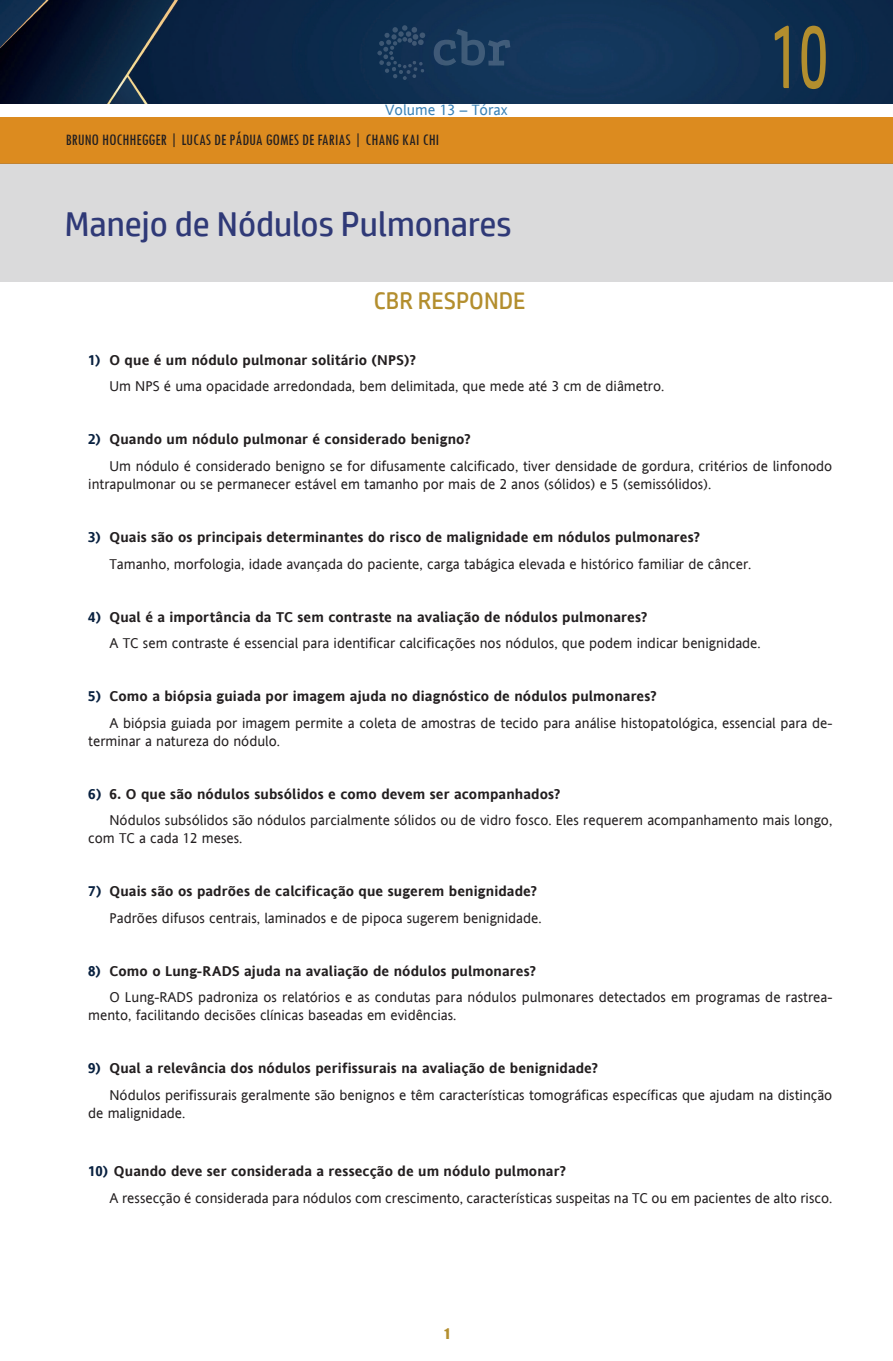
<style>
.page{position:relative;width:893px;height:1361px;background:#fff}
.page>*{position:absolute;margin:0;border:0;box-sizing:border-box;transform-origin:0 0}
.t1{font:90px "HP Simplified";color:#b38e2e;scale:.6 1}
.t2{font:34.5px "HP Simplified";color:#2f3977}
.peso_02{font:24px "HP Simplified";color:#b38e2e}
.t3{font:condensed 16.5px "Tw Cen";color:#231f20}
.t4{font:15px "Andale Sansfor VST";color:#3981b6}
.t5{font:14.25px/18px "Andale Sansfor VST";color:#231f20}
.t6{font:700 14.25px "Andale Sansfor VST";letter-spacing:.01em;color:#231f20}
.t7{font:13.5px "Impact";color:#b38e2e}
.s1{color:#092140}
</style>
<div class="page">
<img style="left:0;top:0;width:893px;height:103px">
<div style="left:0;top:117px;width:893px;height:46px;background:#dc8b1f"></div>
<div style="left:0;top:163px;width:893px;height:119px;background:#dadadb"></div>
<svg style="left:434px;top:29px;width:76px;height:37px;background:#224263"></svg>
<svg style="left:377px;top:25px;width:48px;height:55px;background:#1a3859"></svg>
<p class="t4" style="left:385px;top:100px;width:124px">Volume 13 – Tórax</p>
<p class="t3" style="left:66px;top:129px;width:375px">BRUNO HOCHHEGGER | LUCAS DE PÁDUA GOMES DE FARIAS | CHANG KAI CHI</p>
<h2 class="t2" style="left:65px;top:204px;width:448px">Manejo de Nódulos Pulmonares</h2>
<p class="peso_02" style="left:374px;top:287px;width:153px">CBR RESPONDE</p>
<h1 class="t1" style="left:770px;top:5px;width:98px">10</h1>
<p class="t6" style="left:88px;top:350px;width:329px"><span class="s1">1)</span> O que é um nódulo pulmonar solitário (NPS)?</p>
<p class="t5" style="left:109px;top:377px;width:556px">Um NPS é uma opacidade arredondada, bem delimitada, que mede até 3 cm de diâmetro.</p>
<p class="t6" style="left:88px;top:430px;width:384px"><span class="s1">2)</span> Quando um nódulo pulmonar é considerado benigno?</p>
<p class="t5" style="left:88px;top:457px;width:746px;text-indent:21px">Um nódulo é considerado benigno se for difusamente calcificado, tiver densidade de gordura, critérios de linfonodo intrapulmonar ou se permanecer estável em tamanho por mais de 2 anos (sólidos) e 5 (semissólidos).</p>
<p class="t6" style="left:88px;top:527px;width:613px"><span class="s1">3)</span> Quais são os principais determinantes do risco de malignidade em nódulos pulmonares?</p>
<p class="t5" style="left:109px;top:554px;width:643px">Tamanho, morfologia, idade avançada do paciente, carga tabágica elevada e histórico familiar de câncer.</p>
<p class="t6" style="left:88px;top:607px;width:561px"><span class="s1">4)</span> Qual é a importância da TC sem contraste na avaliação de nódulos pulmonares?</p>
<p class="t5" style="left:109px;top:634px;width:653px">A TC sem contraste é essencial para identificar calcificações nos nódulos, que podem indicar benignidade.</p>
<p class="t6" style="left:88px;top:686px;width:570px"><span class="s1">5)</span> Como a biópsia guiada por imagem ajuda no diagnóstico de nódulos pulmonares?</p>
<p class="t5" style="left:88px;top:713px;width:746px;text-indent:21px">A biópsia guiada por imagem permite a coleta de amostras de tecido para análise histopatológica, essencial para de&shy;terminar a natureza do nódulo.</p>
<p class="t6" style="left:88px;top:784px;width:474px"><span class="s1">6)</span> 6. O que são nódulos subsólidos e como devem ser acompanhados?</p>
<p class="t5" style="left:88px;top:811px;width:746px;text-indent:21px">Nódulos subsólidos são nódulos parcialmente sólidos ou de vidro fosco. Eles requerem acompanhamento mais longo, com TC a cada 12 meses.</p>
<p class="t6" style="left:88px;top:881px;width:450px"><span class="s1">7)</span> Quais são os padrões de calcificação que sugerem benignidade?</p>
<p class="t5" style="left:109px;top:908px;width:434px">Padrões difusos centrais, laminados e de pipoca sugerem benignidade.</p>
<p class="t6" style="left:88px;top:961px;width:449px"><span class="s1">8)</span> Como o Lung-RADS ajuda na avaliação de nódulos pulmonares?</p>
<p class="t5" style="left:88px;top:988px;width:746px;text-indent:21px">O Lung-RADS padroniza os relatórios e as condutas para nódulos pulmonares detectados em programas de rastrea&shy;mento, facilitando decisões clínicas baseadas em evidências.</p>
<p class="t6" style="left:88px;top:1058px;width:511px"><span class="s1">9)</span> Qual a relevância dos nódulos perifissurais na avaliação de benignidade?</p>
<p class="t5" style="left:88px;top:1085px;width:746px;text-indent:21px">Nódulos perifissurais geralmente são benignos e têm características tomográficas específicas que ajudam na distinção de malignidade.</p>
<p class="t6" style="left:88px;top:1161px;width:479px"><span class="s1">10)</span> Quando deve ser considerada a ressecção de um nódulo pulmonar?</p>
<p class="t5" style="left:109px;top:1188px;width:724px">A ressecção é considerada para nódulos com crescimento, características suspeitas na TC ou em pacientes de alto risco.</p>
<p class="t7" style="left:444px;top:1323px;width:7px">1</p>
</div>
